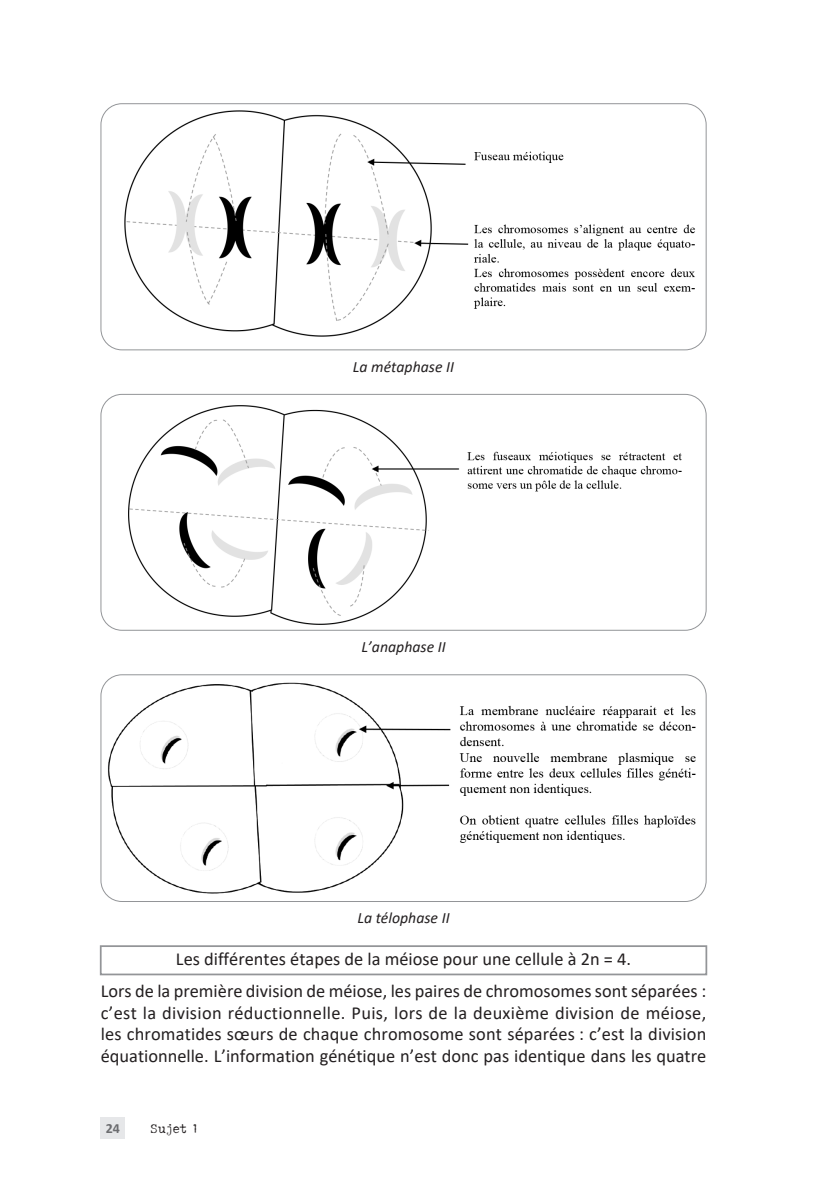
<style>
.page{position:relative;width:822px;height:1194px;background:#fff}
.page>*{position:absolute;margin:0;border:0;box-sizing:border-box;transform-origin:0 0}
.t1{font:18.38px/21.9px "Calibri";color:#231f20;text-align:center}
.t2{font:italic 15.75px "Calibri";color:#231f20}
.t3{font:700 14px "Calibri";color:#6c6d70}
.t4{font:12.25px "John Doe";letter-spacing:.02em;color:#231f20}
</style>
<div class="page">
<div style="left:101px;top:1117px;width:24px;height:21px;background:#e6e7e9"></div>
<div style="left:100px;top:945px;width:607px;height:30px;border:2px solid #939598"></div>
<img style="left:102px;top:105px;width:602px;height:245px">
<div style="left:101px;top:103px;width:605px;height:247px;border:1px solid #939598;border-radius:21px"></div>
<img style="left:128px;top:405px;width:554px;height:220px">
<div style="left:101px;top:394px;width:605px;height:236px;border:1px solid #939598;border-radius:21px"></div>
<img style="left:101px;top:676px;width:605px;height:225px">
<div style="left:101px;top:674px;width:605px;height:227px;border:1px solid #939598;border-radius:21px"></div>
<p class="t2" style="left:353px;top:355px;width:103px">La métaphase II</p>
<p class="t2" style="left:361px;top:635px;width:86px">L’anaphase II</p>
<p class="t2" style="left:357px;top:907px;width:94px">La télophase II</p>
<p class="t1" style="left:101px;top:942px;width:607px;line-height:31.8px">Les différentes étapes de la méiose pour une cellule à 2n = 4.<br>Lors de la première division de méiose, les paires de chromosomes sont séparées :</p>
<p class="t1" style="left:101px;top:1001px;width:607px;text-align:justify">c’est la division réductionnelle. Puis, lors de la deuxième division de méiose, les chromatides sœurs de chaque chromosome sont séparées : c’est la division équationnelle. L’information génétique n’est donc pas identique dans les quatre</p>
<p class="t3" style="left:106px;top:1119px;width:16px">24</p>
<p class="t4" style="left:150px;top:1120px;width:48px">Sujet 1</p>
</div>
